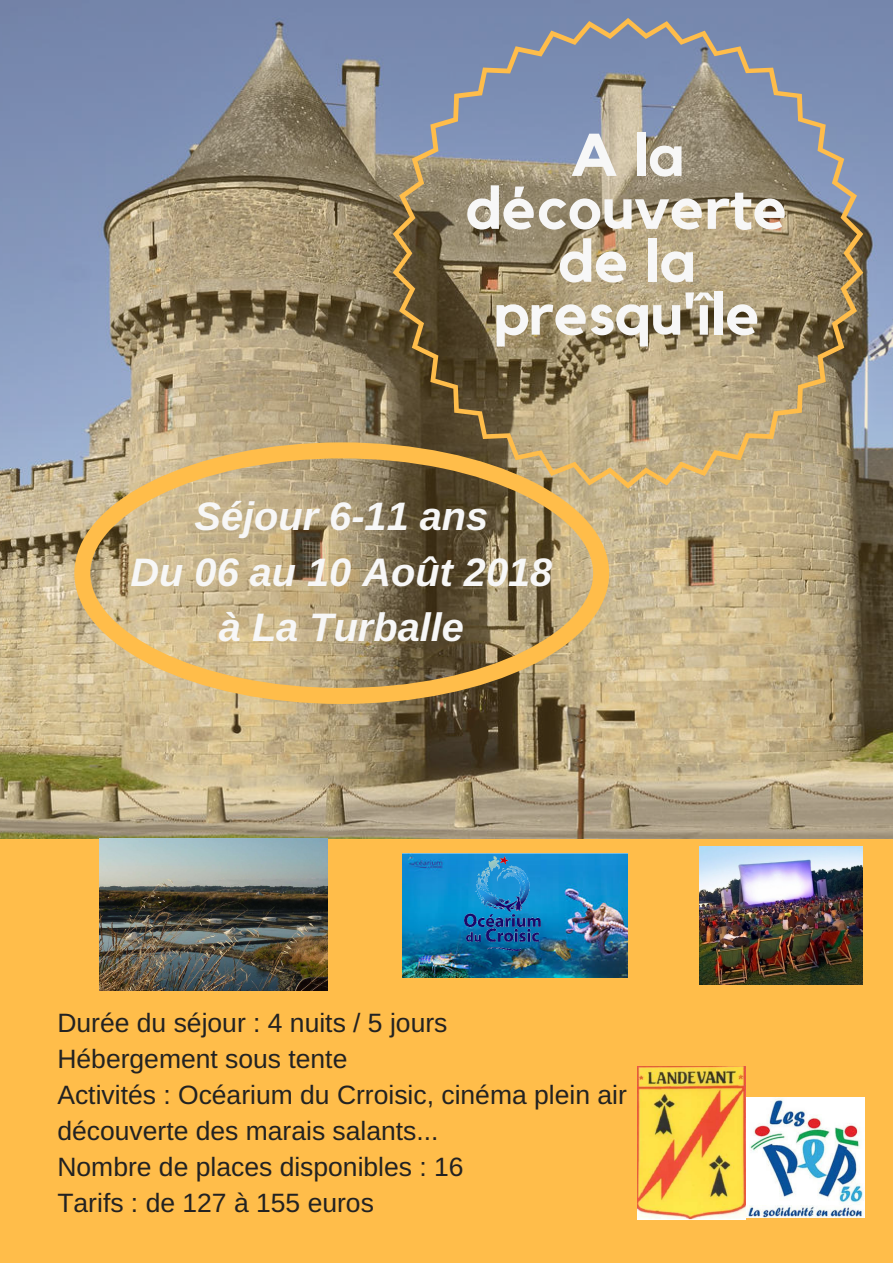
<style>
.page{position:relative;width:893px;height:1263px;background:#ffbd4a}
.page>*{position:absolute;margin:0;border:0;box-sizing:border-box;transform-origin:0 0}
.t1{font:700 59.55px/52.9px "Kollektif";color:#f7f7f7;text-align:center}
.t2{font:italic 700 39.75px/55.2px "Arimo";color:#f7f7f7;text-align:center}
.t3{font:26.55px/36px "Arimo";color:#222}
</style>
<div class="page">
<img style="left:0;top:0;width:893px;height:839px">
<img style="left:745px;top:1098px;width:120px;height:119px">
<img style="left:637px;top:1066px;width:108px;height:153px">
<img style="left:402px;top:853px;width:225px;height:124px">
<img style="left:99px;top:839px;width:229px;height:152px">
<img style="left:699px;top:847px;width:163px;height:137px">
<svg style="left:393px;top:18px;width:470px;height:471px;background:#958c7b"></svg>
<svg style="left:74px;top:442px;width:535px;height:262px;background:#b29a6b"></svg>
<h1 class="t1" style="left:466px;top:131px;width:323px">A la découverte de la presqu'île</h1>
<h2 class="t2" style="left:131px;top:489px;width:423px">Séjour 6-11 ans<br>Du 06 au 10 Août 2018 à La Turballe</h2>
<p class="t3" style="left:57px;top:1004px;width:571px">Durée du séjour : 4 nuits / 5 jours<br>Hébergement sous tente<br>Activités : Océarium du Crroisic, cinéma plein air découverte des marais salants...<br>Nombre de places disponibles : 16<br>Tarifs : de 127 à 155 euros</p>
</div>
